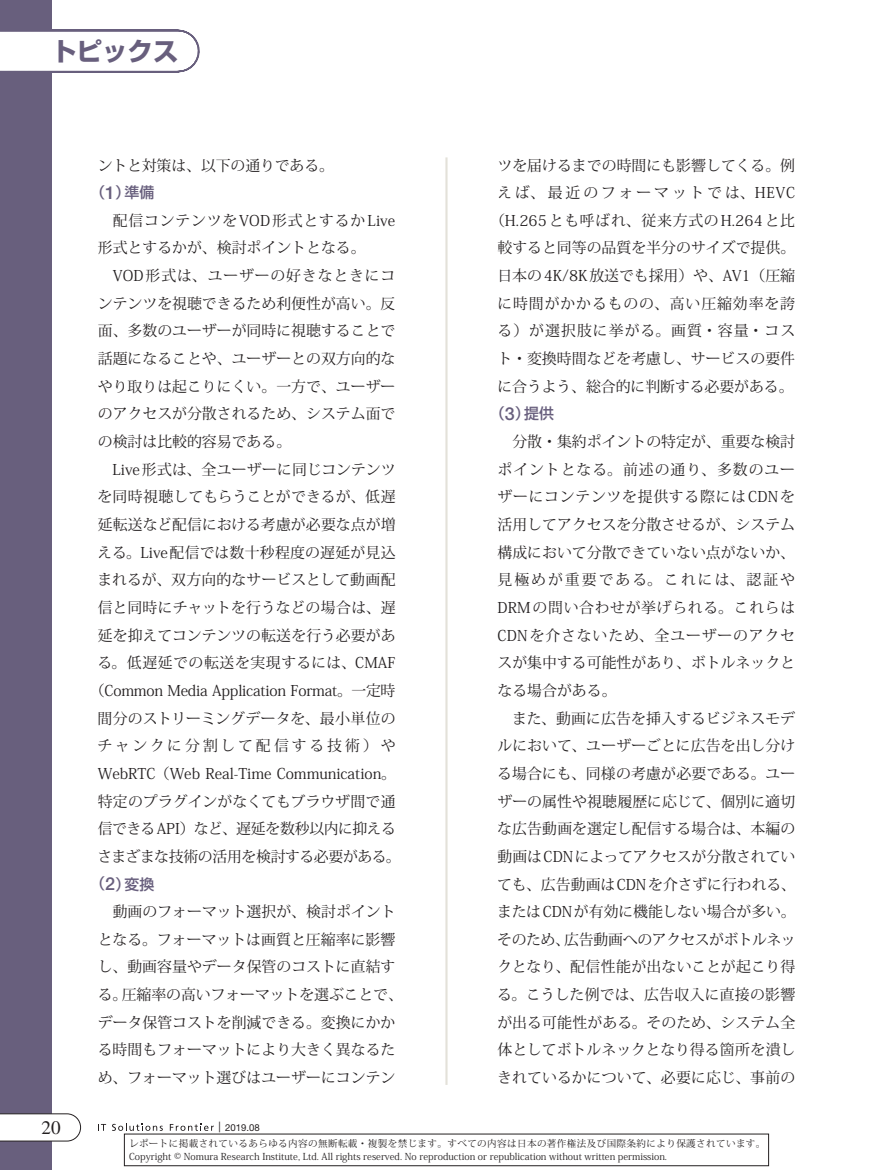
<style>
.page{position:relative;width:893px;height:1170px;background:#fff}
.page>*{position:absolute;margin:0;border:0;box-sizing:border-box;transform-origin:0 0}
.t1{font:700 25.5px "Shin Go Pro";color:#685f7d}
.t2{font:19.2px "Times LT Std";color:#231f20}
.t3{font:14.85px/27.6px "Koz Min Pro";color:#231f20;text-align:justify}
.t4{font:14.85px "Koz Min Pro";letter-spacing:-.025em;color:#231f20}
.t5{font:14.85px "Koz Min Pro";letter-spacing:.035em;color:#231f20}
.t6{font:14.85px "Koz Min Pro";letter-spacing:.185em;color:#231f20}
.t7{font:500 14.85px "Shin Go Pro";color:#685f7d}
.t8{font:9.6px/12.8px "Koz Min Pro";color:#231f20}
.t9{font:9.6px "Helvetica Neue LT Std";color:#231f20}
.s1{font-family:"Helvetica Neue LT Std";font-size:17.85px}
.s2{font-size:10.65px}
</style>
<div class="page">
<div style="left:0;top:0;width:51px;height:1169px;background:#685f7d"></div>
<hr style="left:445px;top:157px;width:3px;height:927px;background:#e3e1d9">
<svg style="left:0;top:1113px;width:81px;height:28px"></svg>
<svg style="left:98px;top:1124px;width:8px;height:6px"></svg>
<svg style="left:112px;top:1123px;width:51px;height:7px"></svg>
<svg style="left:170px;top:1123px;width:44px;height:7px"></svg>
<svg style="left:0;top:30px;width:179px;height:42px"></svg>
<h1 class="t1" style="left:51px;top:31px;width:129px">トピックス</h1>
<p class="t3" style="left:98px;top:151px;width:238px">ントと対策は、以下の通りである。</p>
<p class="t7" style="left:90px;top:180px;width:65px">（<span class="s1">1</span>）準備</p>
<p class="t3" style="left:98px;top:206px;width:299px;text-indent:15px">配信コンテンツをVOD形式とするかLive形式とするかが、検討ポイントとなる。</p>
<p class="t3" style="left:98px;top:261px;width:299px;text-indent:15px">VOD形式は、ユーザーの好きなときにコンテンツを視聴できるため利便性が高い。反面、多数のユーザーが同時に視聴することで話題になることや、ユーザーとの双方向的なやり取りは起こりにくい。一方で、ユーザーのアクセスが分散されるため、システム面での検討は比較的容易である。</p>
<p class="t3" style="left:113px;top:455px;width:285px">Live形式は、全ユーザーに同じコンテンツ</p>
<p class="t3" style="left:98px;top:482px;width:299px">を同時視聴してもらうことができるが、低遅</p>
<p class="t3" style="left:98px;top:510px;width:299px">延転送など配信における考慮が必要な点が増</p>
<p class="t3" style="left:97px;top:538px;width:300px">える。Live配信では数十秒程度の遅延が見込</p>
<p class="t3" style="left:97px;top:565px;width:300px">まれるが、双方向的なサービスとして動画配</p>
<p class="t3" style="left:98px;top:593px;width:299px">信と同時にチャットを行うなどの場合は、遅</p>
<p class="t3" style="left:98px;top:620px;width:300px">延を抑えてコンテンツの転送を行う必要があ</p>
<p class="t5" style="left:97px;top:652px;width:300px">る。低遅延での転送を実現するには、CMAF</p>
<p class="t3" style="left:90px;top:676px;width:307px">（Common Media Application Format。一定時</p>
<p class="t3" style="left:97px;top:703px;width:300px">間分のストリーミングデータを、最小単位の</p>
<p class="t6" style="left:98px;top:735px;width:300px">チャンクに分割して配信する技術）や</p>
<p class="t3" style="left:98px;top:759px;width:300px">WebRTC（Web Real-Time Communication。</p>
<p class="t3" style="left:98px;top:786px;width:299px">特定のプラグインがなくてもブラウザ間で通</p>
<p class="t4" style="left:98px;top:818px;width:300px">信できるAPI）など、遅延を数秒以内に抑える</p>
<p class="t4" style="left:97px;top:845px;width:305px">さまざまな技術の活用を検討する必要がある。</p>
<p class="t7" style="left:90px;top:871px;width:65px">（<span class="s1">2</span>）変換</p>
<p class="t3" style="left:98px;top:897px;width:307px;text-align:center">動画のフォーマット選択が、検討ポイント<br>となる。フォーマットは画質と圧縮率に影響し、動画容量やデータ保管のコストに直結する。圧縮率の高いフォーマットを選ぶことで、データ保管コストを削減できる。変換にかかる時間もフォーマットにより大きく異なるため、フォーマット選びはユーザーにコンテン</p>
<p class="t2" style="left:41px;top:1116px;width:21px">20</p>
<p class="t9" style="left:218px;top:1121px;width:43px"><span class="s2">|</span> 2019.08</p>
<p class="t3" style="left:490px;top:151px;width:307px;text-align:center">ツを届けるまでの時間にも影響してくる。例えば、最近のフォーマットでは、HEVC（H.265とも呼ばれ、従来方式のH.264と比較すると同等の品質を半分のサイズで提供。日本の4K/8K放送でも採用）や、AV1（圧縮に時間がかかるものの、高い圧縮効率を誇る）が選択肢に挙がる。画質・容量・コスト・変換時間などを考慮し、サービスの要件に合うよう、総合的に判断する必要がある。</p>
<p class="t7" style="left:490px;top:401px;width:65px">（<span class="s1">3</span>）提供</p>
<p class="t3" style="left:497px;top:427px;width:299px;text-indent:15px">分散・集約ポイントの特定が、重要な検討ポイントとなる。前述の通り、多数のユーザーにコンテンツを提供する際にはCDNを活用してアクセスを分散させるが、システム構成において分散できていない点がないか、見極めが重要である。これには、認証やDRMの問い合わせが挙げられる。これらはCDNを介さないため、全ユーザーのアクセスが集中する可能性があり、ボトルネックとなる場合がある。</p>
<p class="t3" style="left:497px;top:703px;width:300px;text-indent:15px">また、動画に広告を挿入するビジネスモデルにおいて、ユーザーごとに広告を出し分ける場合にも、同様の考慮が必要である。ユーザーの属性や視聴履歴に応じて、個別に適切な広告動画を選定し配信する場合は、本編の動画はCDNによってアクセスが分散されていても、広告動画はCDNを介さずに行われる、またはCDNが有効に機能しない場合が多い。そのため、広告動画へのアクセスがボトルネックとなり、配信性能が出ないことが起こり得る。こうした例では、広告収入に直接の影響が出る可能性がある。そのため、システム全体としてボトルネックとなり得る箇所を潰しきれているかについて、必要に応じ、事前の</p>
<p class="t8" style="left:129px;top:1136px;width:638px">レポートに掲載されているあらゆる内容の無断転載・複製を禁じます。すべての内容は日本の著作権法及び国際条約により保護されています。<br>Copyright © Nomura Research Institute, Ltd. All rights reserved. No reproduction or republication without written permission.</p>
</div>
